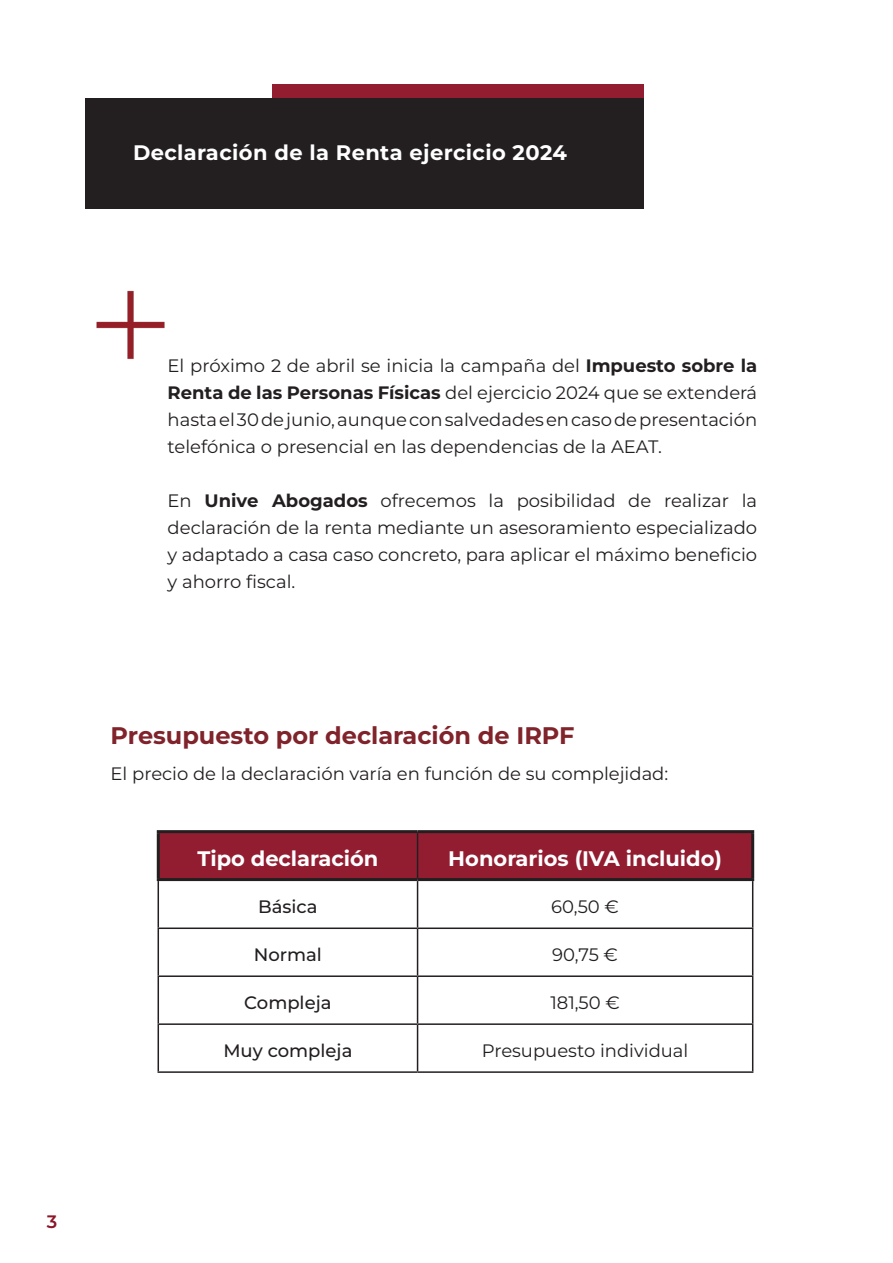
<style>
.page{position:relative;width:893px;height:1263px;background:#fff}
.page>*{position:absolute;margin:0;border:0;box-sizing:border-box;transform-origin:0 0}
.Estilo_de_párrafo_1{font:700 24px "Montserrat";color:#80232b}
.Estilo_de_párrafo_2{font:700 21px "Montserrat";color:#fff}
.Estilo_de_párrafo_2-2{font:700 21px "Montserrat";letter-spacing:.02em;color:#fff}
.Estilo_de_párrafo_1-2{font:18px/27px "Montserrat";color:#231f20;text-align:justify}
.t1{font:500 18px "Montserrat";color:#231f20}
.t2{font:600 18px "Montserrat";color:#8b1729}
.s1{font-weight:700}
</style>
<div class="page">
<div style="left:85px;top:98px;width:558px;height:110px;background:#231f20"></div>
<div style="left:272px;top:84px;width:371px;height:14px;background:#921d31"></div>
<img style="left:96px;top:290px;width:69px;height:69px">
<div style="left:160px;top:833px;width:591px;height:45px;background:#921d31"></div>
<hr style="left:417px;top:833px;width:1px;height:45px;background:#231f20">
<hr style="left:158px;top:881px;width:1px;height:46px;background:#231f20">
<hr style="left:417px;top:881px;width:1px;height:46px;background:#231f20">
<hr style="left:752px;top:881px;width:1px;height:46px;background:#231f20">
<hr style="left:158px;top:927px;width:260px;height:2px;background:#231f20">
<hr style="left:158px;top:929px;width:1px;height:46px;background:#231f20">
<hr style="left:418px;top:927px;width:335px;height:2px;background:#231f20">
<hr style="left:417px;top:929px;width:1px;height:46px;background:#231f20">
<hr style="left:752px;top:929px;width:1px;height:46px;background:#231f20">
<hr style="left:158px;top:975px;width:260px;height:2px;background:#231f20">
<hr style="left:158px;top:977px;width:1px;height:46px;background:#231f20">
<hr style="left:418px;top:975px;width:335px;height:2px;background:#231f20">
<hr style="left:417px;top:977px;width:1px;height:46px;background:#231f20">
<hr style="left:752px;top:977px;width:1px;height:46px;background:#231f20">
<hr style="left:158px;top:1023px;width:260px;height:2px;background:#231f20">
<hr style="left:158px;top:1025px;width:1px;height:46px;background:#231f20">
<hr style="left:418px;top:1023px;width:335px;height:2px;background:#231f20">
<hr style="left:417px;top:1025px;width:1px;height:46px;background:#231f20">
<hr style="left:752px;top:1025px;width:1px;height:46px;background:#231f20">
<hr style="left:158px;top:1071px;width:260px;height:2px;background:#231f20">
<hr style="left:418px;top:1071px;width:335px;height:2px;background:#231f20">
<hr style="left:157px;top:830px;width:261px;height:3px;background:#231f20">
<hr style="left:157px;top:833px;width:3px;height:45px;background:#231f20">
<hr style="left:418px;top:830px;width:336px;height:3px;background:#231f20">
<hr style="left:751px;top:833px;width:3px;height:45px;background:#231f20">
<hr style="left:157px;top:878px;width:261px;height:3px;background:#231f20">
<hr style="left:418px;top:878px;width:336px;height:3px;background:#231f20">
<p class="Estilo_de_párrafo_2-2" style="left:133px;top:138px;width:436px">Declaración de la Renta ejercicio 2024</p>
<p class="Estilo_de_párrafo_1-2" style="left:168px;top:351px;width:591px">El próximo 2 de abril se inicia la campaña del <span class="s1">Impuesto sobre la Renta de las Personas Físicas</span> del ejercicio 2024 que se extenderá hasta el 30 de junio, aunque con salvedades en caso de presentación telefónica o presencial en las dependencias de la AEAT.</p>
<p class="Estilo_de_párrafo_1-2" style="left:168px;top:486px;width:591px">En <span class="s1">Unive Abogados</span> ofrecemos la posibilidad de realizar la declaración de la renta mediante un asesoramiento especializado y adaptado a casa caso concreto, para aplicar el máximo beneficio y ahorro fiscal.</p>
<p class="Estilo_de_párrafo_1" style="left:111px;top:719px;width:466px">Presupuesto por declaración de IRPF</p>
<p class="Estilo_de_párrafo_1-2" style="left:111px;top:759px;width:559px">El precio de la declaración varía en función de su complejidad:</p>
<p class="Estilo_de_párrafo_2" style="left:197px;top:844px;width:183px">Tipo declaración</p>
<p class="Estilo_de_párrafo_2" style="left:448px;top:844px;width:275px">Honorarios (IVA incluido)</p>
<p class="t1" style="left:258px;top:895px;width:61px">Básica</p>
<p class="Estilo_de_párrafo_1-2" style="left:551px;top:893px;width:69px">60,50 €</p>
<p class="t1" style="left:254px;top:942px;width:70px">Normal</p>
<p class="Estilo_de_párrafo_1-2" style="left:552px;top:940px;width:67px">90,75 €</p>
<p class="t1" style="left:244px;top:990px;width:89px">Compleja</p>
<p class="Estilo_de_párrafo_1-2" style="left:550px;top:988px;width:71px">181,50 €</p>
<p class="t1" style="left:223px;top:1038px;width:131px">Muy compleja</p>
<p class="Estilo_de_párrafo_1-2" style="left:482px;top:1036px;width:208px">Presupuesto individual</p>
<p class="t2" style="left:47px;top:1209px;width:12px">3</p>
</div>
